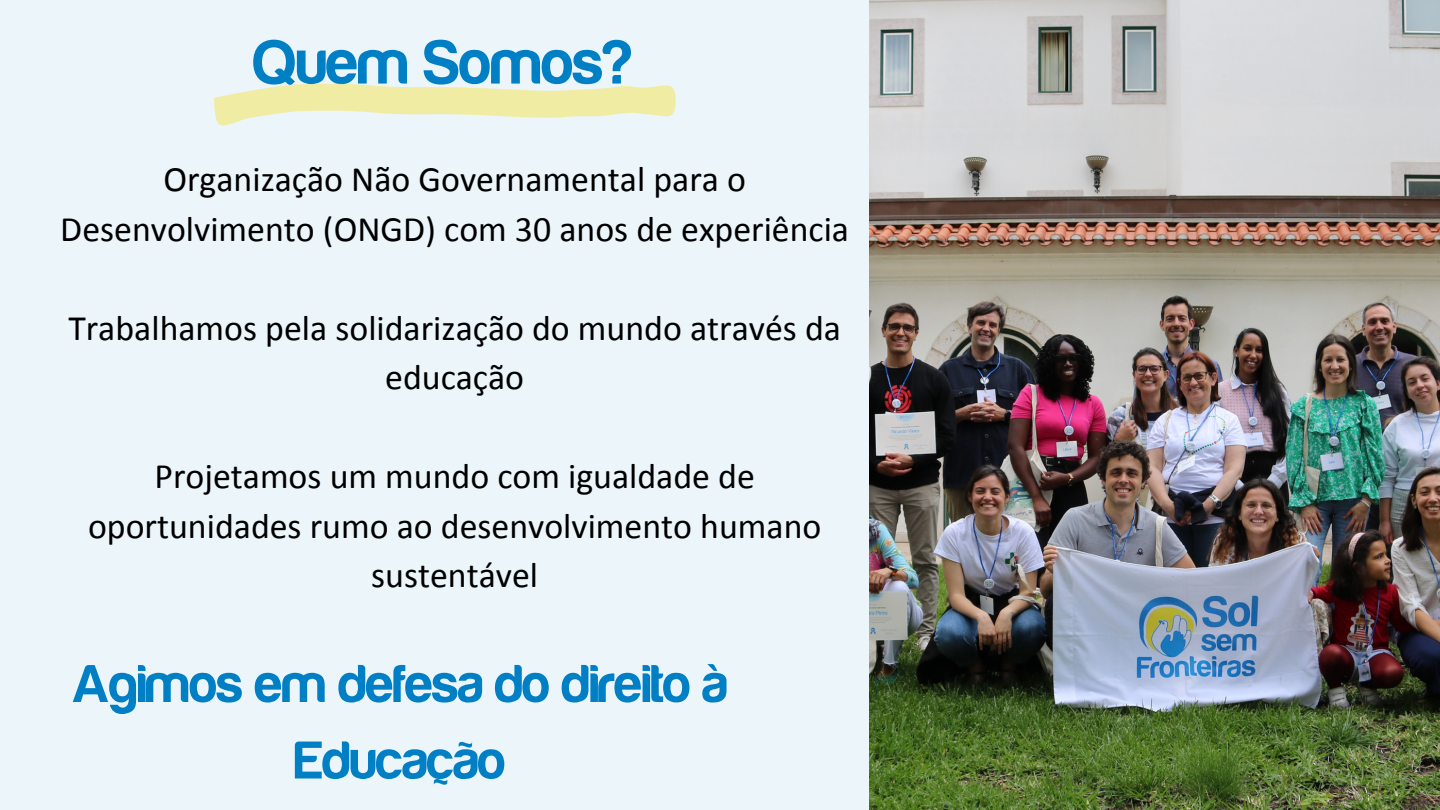
<style>
.page{position:relative;width:1440px;height:810px;background:#ebf5fa}
.page>*{position:absolute;margin:0;border:0;box-sizing:border-box;transform-origin:0 0}
.t1{font:63.5px "Harabara";color:#007fc5}
.t2{font:55px/76.5px "Harabara";color:#007fc5;text-align:center}
.t3{font:35.8px/49.5px "Calibri";color:#000;text-align:center}
</style>
<div class="page">
<img style="left:869px;top:0;width:571px;height:810px">
<svg style="left:214px;top:84px;width:461px;height:42px;fill:#f1eca4"></svg>
<h2 class="t1" style="left:254px;top:30px;width:380px">Quem Somos?</h2>
<h1 class="t3" style="left:60px;top:158px;width:790px">Organização Não Governamental para o<br>Desenvolvimento (ONGD) com 30 anos de experiência</h1>
<p class="t3" style="left:68px;top:306px;width:774px">Trabalhamos pela solidarização do mundo através da educação</p>
<p class="t3" style="left:88px;top:455px;width:735px">Projetamos um mundo com igualdade de oportunidades rumo ao desenvolvimento humano sustentável</p>
<p class="t2" style="left:73px;top:646px;width:656px">Agimos em defesa do direito à<br>Educação</p>
</div>
